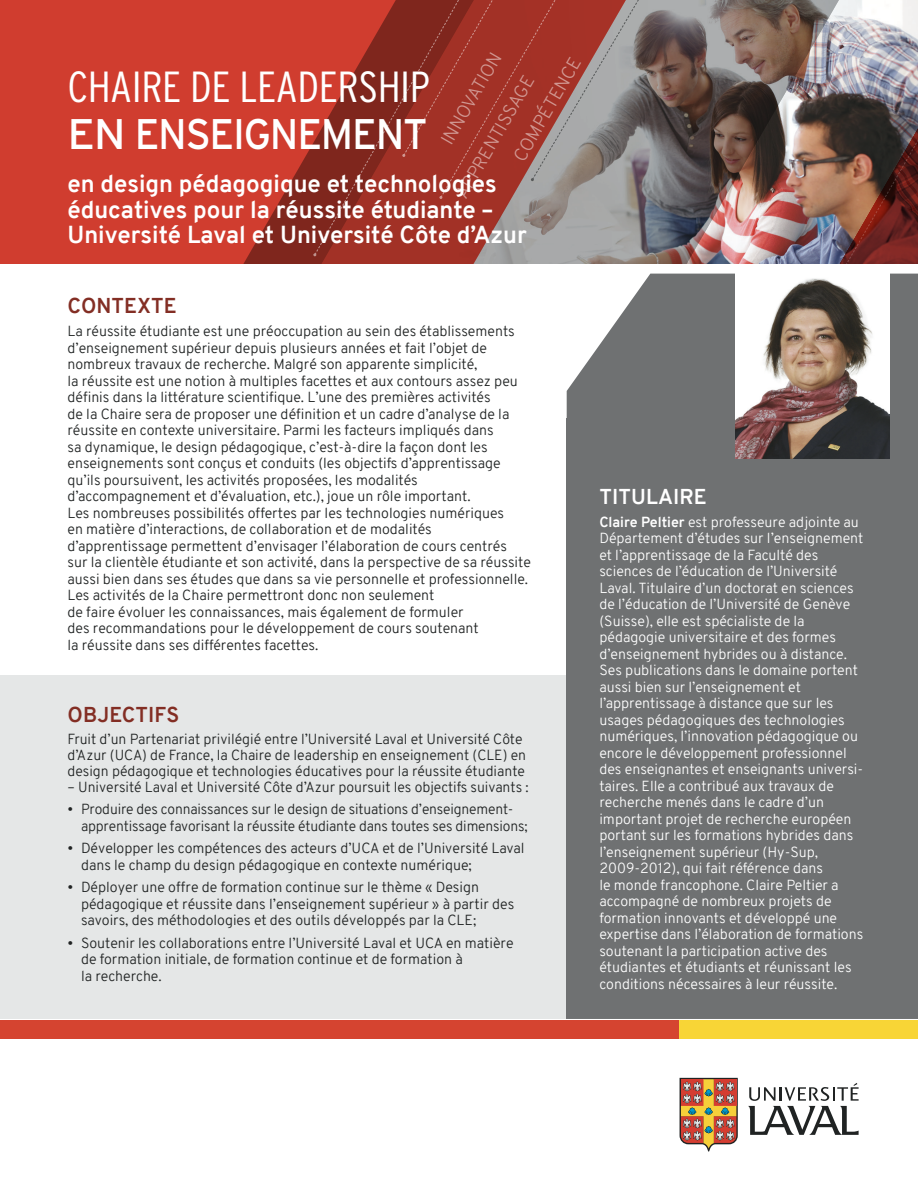
<style>
.page{position:relative;width:918px;height:1188px;background:#fff}
.page>*{position:absolute;margin:0;border:0;box-sizing:border-box;transform-origin:0 0}
.t1{font:300 condensed 43.5px "Interstate";letter-spacing:-.01em;color:#fff;scale:1.05 1}
.t2{font:42.75px "Interstate";letter-spacing:-.03em;color:#fff;scale:1.05 1}
.Titre_de_CLE_-entête{font:700 24px/25.5px "Overpass";color:#fff}
.t3{font:700 21px "Overpass";letter-spacing:.005em;color:#832e24}
.t4{font:700 21px "Overpass";letter-spacing:.005em;color:#fff}
.t5{font:300 18px "Overpass";color:#fff}
.Texte_courant{font:300 14.25px/16.5px "Overpass";color:#202323}
.Texte_courant-2{font:300 14.25px/16.5px "Overpass";color:#fff}
.s1{font-weight:700}
</style>
<div class="page">
<div style="left:0;top:675px;width:615px;height:344px;background:#e5e7e7"></div>
<div style="left:567px;top:418px;width:351px;height:612px;background:#6f7172"></div>
<svg style="left:567px;top:274px;width:351px;height:185px;fill:#6f7172"></svg>
<img style="left:735px;top:274px;width:154px;height:185px">
<img style="left:0;top:0;width:807px;height:264px">
<svg style="left:313px;top:0;width:329px;height:256px"></svg>
<img style="left:807px;top:0;width:111px;height:277px">
<svg style="left:748px;top:1083px;width:111px;height:52px"></svg>
<svg style="left:680px;top:1078px;width:58px;height:74px"></svg>
<hr style="left:0;top:1019px;width:918px;height:1px;background:#fff">
<div style="left:0;top:1020px;width:684px;height:19px;background:#d54430"></div>
<div style="left:680px;top:1020px;width:238px;height:19px;background:#f8d536"></div>
<p class="t5" style="left:435px;top:137px;width:104px;rotate:-60deg">INNOVATION</p>
<p class="t5" style="left:507px;top:153px;width:118px;rotate:-60deg">COMPÉTENCE</p>
<p class="t1" style="left:68px;top:60px;width:347px">CHAIRE DE LEADERSHIP</p>
<p class="t2" style="left:68px;top:108px;width:344px">EN ENSEIGNEMENT</p>
<p class="Titre_de_CLE_-entête" style="left:68px;top:171px;width:461px">en design pédagogique et technologies éducatives pour la réussite étudiante –<br>Université Laval et Université Côte d’Azur</p>
<p class="t5" style="left:449px;top:190px;width:140px;rotate:-60deg">APPRENTISSAGE</p>
<h1 class="t3" style="left:68px;top:290px;width:111px">CONTEXTE</h1>
<p class="Texte_courant" style="left:68px;top:323px;width:465px">La réussite étudiante est une préoccupation au sein des établissements d’enseignement supérieur depuis plusieurs années et fait l’objet de nombreux travaux de recherche. Malgré son apparente simplicité,<br>la réussite est une notion à multiples facettes et aux contours assez peu définis dans la littérature scientifique. L’une des premières activités<br>de la Chaire sera de proposer une définition et un cadre d’analyse de la réussite en contexte universitaire. Parmi les facteurs impliqués dans<br>sa dynamique, le design pédagogique, c’est-à-dire la façon dont les enseignements sont conçus et conduits (les objectifs d’apprentissage qu’ils poursuivent, les activités proposées, les modalités d’accompagnement et d’évaluation, etc.), joue un rôle important.<br>Les nombreuses possibilités offertes par les technologies numériques<br>en matière d’interactions, de collaboration et de modalités d’apprentissage permettent d’envisager l’élaboration de cours centrés<br>sur la clientèle étudiante et son activité, dans la perspective de sa réussite aussi bien dans ses études que dans sa vie personnelle et professionnelle.<br>Les activités de la Chaire permettront donc non seulement<br>de faire évoluer les connaissances, mais également de formuler<br>des recommandations pour le développement de cours soutenant<br>la réussite dans ses différentes facettes.</p>
<h1 class="t3" style="left:68px;top:700px;width:113px">OBJECTIFS</h1>
<p class="Texte_courant" style="left:68px;top:732px;width:460px;line-height:15.8px">Fruit d’un Partenariat privilégié entre l’Université Laval et Université Côte d’Azur (UCA) de France, la Chaire de leadership en enseignement (CLE) en design pédagogique et technologies éducatives pour la réussite étudiante</p>
<p class="Texte_courant" style="left:68px;top:778px;width:463px">– Université Laval et Université Côte d’Azur poursuit les objectifs suivants :</p>
<p class="Texte_courant" style="left:81px;top:801px;width:448px;text-indent:-14px">• Produire des connaissances sur le design de situations d’enseignement&shy;apprentissage favorisant la réussite étudiante dans toutes ses dimensions;</p>
<p class="Texte_courant" style="left:81px;top:840px;width:445px;text-indent:-14px">• Développer les compétences des acteurs d’UCA et de l’Université Laval dans le champ du design pédagogique en contexte numérique;</p>
<p class="Texte_courant" style="left:81px;top:879px;width:435px;text-indent:-14px">• Déployer une offre de formation continue sur le thème « Design pédagogique et réussite dans l’enseignement supérieur » à partir des savoirs, des méthodologies et des outils développés par la CLE;</p>
<p class="Texte_courant" style="left:81px;top:934px;width:434px;text-indent:-14px">• Soutenir les collaborations entre l’Université Laval et UCA en matière de formation initiale, de formation continue et de formation à<br>la recherche.</p>
<h1 class="t4" style="left:600px;top:481px;width:109px">TITULAIRE</h1>
<p class="Texte_courant-2" style="left:599px;top:514px;width:266px"><span class="s1">Claire Peltier</span> est professeure adjointe au Département d’études sur l’enseignement et l’apprentissage de la Faculté des sciences de l’éducation de l’Université Laval. Titulaire d’un doctorat en sciences de l’éducation de l’Université de Genève (Suisse), elle est spécialiste de la pédagogie universitaire et des formes d’enseignement hybrides ou à distance.<br>Ses publications dans le domaine portent aussi bien sur l’enseignement et l’apprentissage à distance que sur les usages pédagogiques des technologies numériques, l’innovation pédagogique ou encore le développement professionnel des enseignantes et enseignants universi&shy;taires. Elle a contribué aux travaux de recherche menés dans le cadre d’un important projet de recherche européen portant sur les formations hybrides dans l’enseignement supérieur (Hy-Sup, 2009-2012), qui fait référence dans<br>le monde francophone. Claire Peltier a accompagné de nombreux projets de formation innovants et développé une expertise dans l’élaboration de formations soutenant la participation active des étudiantes et étudiants et réunissant les conditions nécessaires à leur réussite.</p>
</div>
